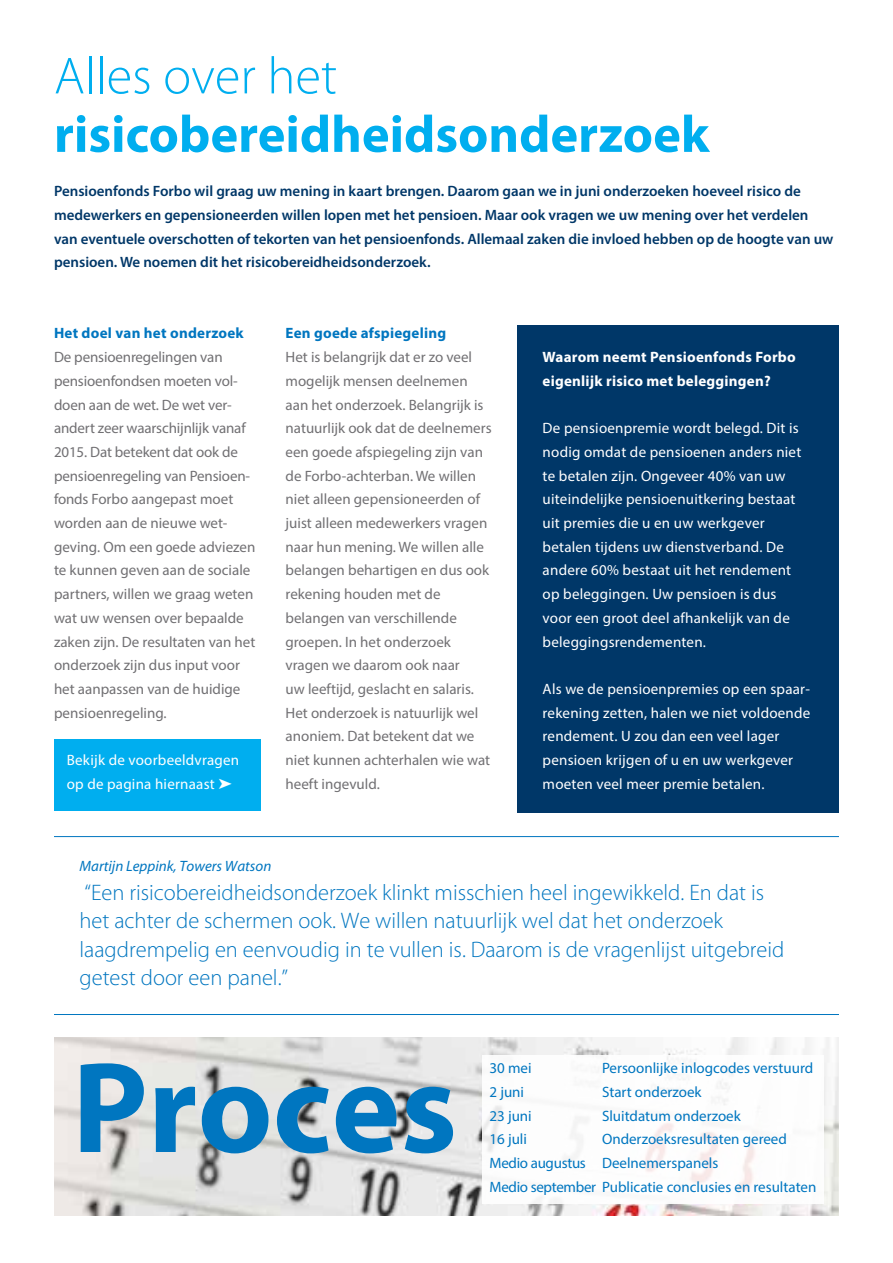
<style>
.page{position:relative;width:893px;height:1263px;background:#fff}
.page>*{position:absolute;margin:0;border:0;box-sizing:border-box;transform-origin:0 0}
.t1{font:700 130.5px "Myriad";color:#0076c0}
.t2{font:700 52.5px "Myriad Pro";color:#00aeef}
.t3{font:300 52.5px "Myriad";color:#00aeef}
.t4{font:300 22.5px/28.5px "Myriad";color:#0076c0}
.t5{font:15px/23.7px "Myriad Pro";color:#717073}
.t6{font:15px/23.7px "Myriad Pro";letter-spacing:.015em;color:#fff}
.t7{font:600 15px/23.7px "Myriad Pro";color:#003768}
.t8{font:15px/23.7px "Myriad Pro";color:#0076c0}
.t9{font:700 15px/23.7px "Myriad Pro";letter-spacing:.015em;color:#fff}
.t10{font:700 15px "Myriad Pro";letter-spacing:.015em;color:#0076c0}
.t11{font:italic 15px "Myriad";color:#0076c0}
</style>
<div class="page">
<img style="left:54px;top:1037px;width:785px;height:178px">
<div style="left:517px;top:325px;width:322px;height:487px;background:#003768"></div>
<hr style="left:54px;top:1014px;width:785px;height:1px;background:#0076c0">
<hr style="left:54px;top:836px;width:785px;height:1px;background:#0076c0">
<div style="left:54px;top:739px;width:206px;height:71px;background:#00aeef"></div>
<div style="left:482px;top:1054px;width:341px;height:149px;background:#fff"></div>
<h2 class="t3" style="left:54px;top:50px;width:285px">Alles over het</h2>
<h2 class="t2" style="left:54px;top:100px;width:657px">risicobereidheidsonderzoek</h2>
<p class="t7" style="left:54px;top:179px;width:781px">Pensioenfonds Forbo wil graag uw mening in kaart brengen. Daarom gaan we in juni onderzoeken hoeveel risico de medewerkers en gepensioneerden willen lopen met het pensioen. Maar ook vragen we uw mening over het verdelen van eventuele overschotten of tekorten van het pensioenfonds. Allemaal zaken die invloed hebben op de hoogte van uw pensioen. We noemen dit het risicobereidheidsonderzoek.</p>
<p class="t10" style="left:54px;top:324px;width:191px">Het doel van het onderzoek</p>
<p class="t5" style="left:54px;top:345px;width:203px">De pensioenregelingen van pensioenfondsen moeten vol&shy;doen aan de wet. De wet ver&shy;andert zeer waarschijnlijk vanaf<br>2015. Dat betekent dat ook de pensioenregeling van Pensioen&shy;fonds Forbo aangepast moet worden aan de nieuwe wet&shy;geving. Om een goede adviezen te kunnen geven aan de sociale partners, willen we graag weten wat uw wensen over bepaalde zaken zijn. De resultaten van het onderzoek zijn dus input voor het aanpassen van de huidige pensioenregeling.</p>
<p class="t6" style="left:67px;top:748px;width:174px">Bekijk de voorbeeldvragen op de pagina hiernaast ➤</p>
<p class="t10" style="left:286px;top:324px;width:162px">Een goede afspiegeling</p>
<p class="t5" style="left:286px;top:345px;width:208px">Het is belangrijk dat er zo veel mogelijk mensen deelnemen aan het onderzoek. Belangrijk is natuurlijk ook dat de deelnemers een goede afspiegeling zijn van de Forbo-achterban. We willen niet alleen gepensioneerden of juist alleen medewerkers vragen naar hun mening. We willen alle belangen behartigen en dus ook rekening houden met de belangen van verschillende groepen. In het onderzoek vragen we daarom ook naar<br>uw leeftijd, geslacht en salaris.<br>Het onderzoek is natuurlijk wel anoniem. Dat betekent dat we niet kunnen achterhalen wie wat heeft ingevuld.</p>
<p class="t9" style="left:543px;top:345px;width:255px">Waarom neemt Pensioenfonds Forbo eigenlijk risico met beleggingen?</p>
<p class="t6" style="left:543px;top:416px;width:260px">De pensioenpremie wordt belegd. Dit is nodig omdat de pensioenen anders niet te betalen zijn. Ongeveer 40% van uw uiteindelijke pensioenuitkering bestaat uit premies die u en uw werkgever betalen tijdens uw dienstverband. De andere 60% bestaat uit het rendement op beleggingen. Uw pensioen is dus voor een groot deel afhankelijk van de beleggingsrendementen.</p>
<p class="t6" style="left:543px;top:677px;width:269px">Als we de pensioenpremies op een spaar&shy;rekening zetten, halen we niet voldoende rendement. U zou dan een veel lager pensioen krijgen of u en uw werkgever moeten veel meer premie betalen.</p>
<p class="t11" style="left:80px;top:859px;width:193px">Martijn Leppink, Towers Watson</p>
<p class="t4" style="left:80px;top:879px;width:706px">“Een risicobereidheidsonderzoek klinkt misschien heel ingewikkeld. En dat is het achter de schermen ook. We willen natuurlijk wel dat het onderzoek laagdrempelig en eenvoudig in te vullen is. Daarom is de vragenlijst uitgebreid getest door een panel.”</p>
<h1 class="t1" style="left:72px;top:1041px;width:386px">Proces</h1>
<p class="t8" style="left:489px;top:1056px;width:44px">30 mei</p>
<p class="t8" style="left:602px;top:1056px;width:213px">Persoonlijke inlogcodes verstuurd</p>
<p class="t8" style="left:489px;top:1080px;width:36px">2 juni</p>
<p class="t8" style="left:602px;top:1080px;width:101px">Start onderzoek</p>
<p class="t8" style="left:489px;top:1103px;width:44px">23 juni</p>
<p class="t8" style="left:602px;top:1103px;width:140px">Sluitdatum onderzoek</p>
<p class="t8" style="left:489px;top:1127px;width:39px">16 juli</p>
<p class="t8" style="left:489px;top:1127px;width:328px;text-indent:112px">Onderzoeksresultaten gereed<br>Medio augustus Deelnemerspanels<br>Medio september Publicatie conclusies en resultaten</p>
</div>
